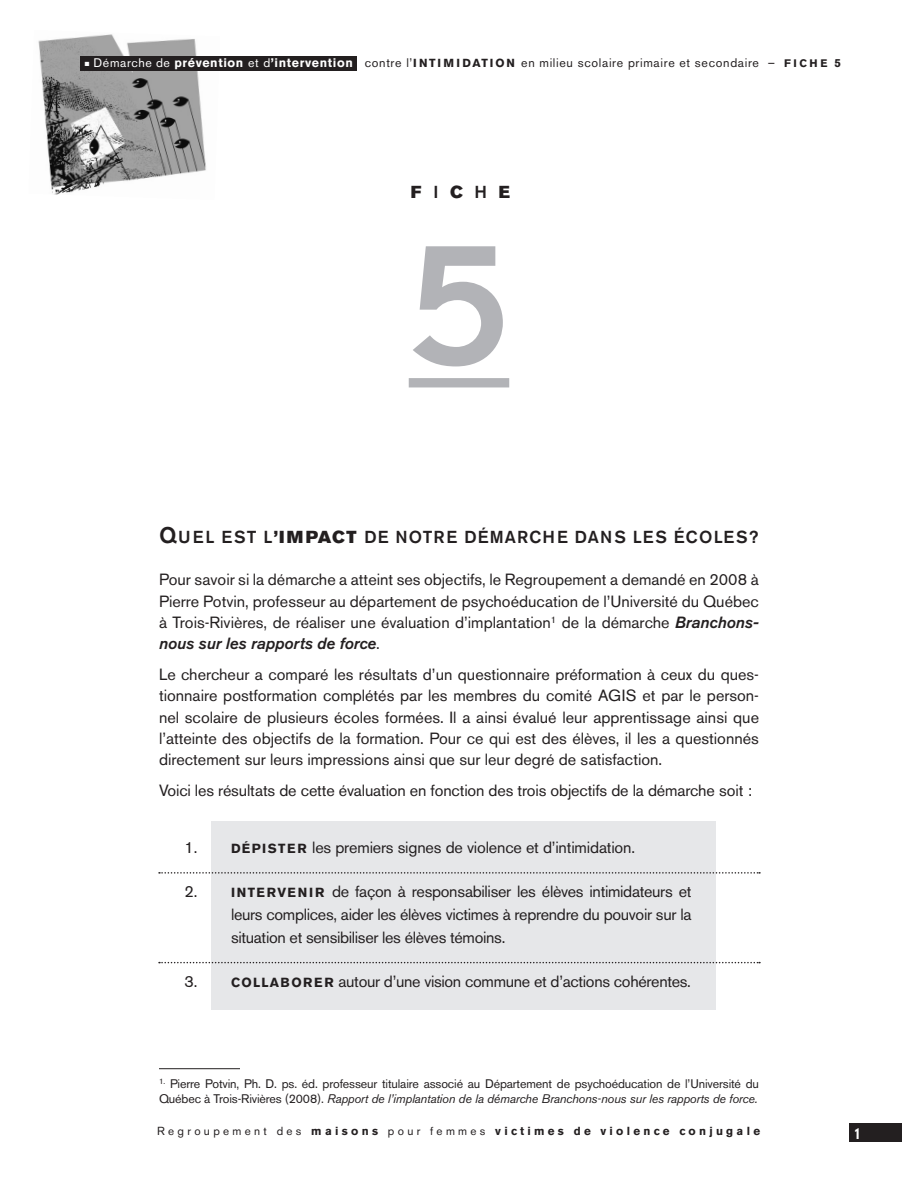
<style>
.page{position:relative;width:918px;height:1188px;background:#fff}
.page>*{position:absolute;margin:0;border:0;box-sizing:border-box;transform-origin:0 0}
.t1{font:187.5px "Insignia A";color:#b2b3b7}
.Titre_niveau_1{font:500 17.25px "Akzidenz Grotesk BE";letter-spacing:.07em;color:#231f20}
.Titre_niveau_1-2{font:17.25px "Akzidenz Grotesk BE Super";color:#231f20}
.Titre_niveau_1-3{font:17.25px "Insignia";color:#fff}
.Texte_de_base{font:16.2px/21.3px "Akzidenz Grotesk BE";color:#231f20;text-align:justify}
.Énumération_retrait{font:16.2px/22.8px "Akzidenz Grotesk BE";letter-spacing:-.02em;color:#231f20;text-align:justify}
.Énumération_retrait-2{font:700 13.2px "Akzidenz Grotesk BE";letter-spacing:.1em;color:#231f20}
.Texte_de_base-2{font:12.3px/15px "Akzidenz Grotesk BE";letter-spacing:-.01em;color:#231f20}
.t2{font:700 12.3px "Akzidenz Grotesk BE";letter-spacing:.05em;color:#fff}
.Texte_de_base-3{font:12.3px "Akzidenz Grotesk BE";letter-spacing:.055em;color:#231f20}
.t3{font:700 11.7px "Akzidenz Grotesk BE";letter-spacing:.28em;color:#231f20}
.s1{font-weight:400}
.s2{font-weight:400;color:#231f20}
.s3{font-size:11.7px;color:#231f20}
.s4{font-weight:700;font-size:10.8px}
.s5{font-weight:700;font-size:11.7px}
.s6{font-family:"Akzidenz Grotesk BE";font-weight:500}
.s7{font-size:22.5px}
.s8{font-family:"Akzidenz Grotesk BE Super";font-weight:400}
.s9{font-weight:500;font-style:italic}
.s10{font-weight:700;font-size:13.2px}
.s11{font-weight:400;font-size:16.2px}
.s12{font-style:italic}
</style>
<div class="page">
<div style="left:211px;top:821px;width:505px;height:189px;background:#e6e7e9"></div>
<svg style="left:159px;top:872px;width:601px;height:2px"></svg>
<svg style="left:159px;top:962px;width:601px;height:1px"></svg>
<div style="left:409px;top:378px;width:100px;height:9px;background:#b2b3b7"></div>
<hr style="left:159px;top:1068px;width:81px;height:1px;background:#231f20">
<div style="left:850px;top:1124px;width:52px;height:18px;background:#231f20"></div>
<img style="left:38px;top:34px;width:168px;height:161px">
<div style="left:81px;top:56px;width:276px;height:15px;background:#231f20"></div>
<p class="t2" style="left:85px;top:56px;width:421px">■ <span class="s1">Démarche de</span> prévention <span class="s1">et d</span>’intervention <span class="s2">contre l’</span><span class="s3">i n timi dati on</span></p>
<p class="Texte_de_base-3" style="left:521px;top:55px;width:321px">en milieu scolaire primaire et secondaire – <span class="s4">F I C H E</span> <span class="s5">5</span></p>
<p class="Titre_niveau_1-2" style="left:411px;top:182px;width:101px">F<span class="s6">I</span>C<span class="s6">H</span>E</p>
<p class="t1" style="left:409px;top:209px;width:102px">5</p>
<p class="Titre_niveau_1" style="left:159px;top:526px;width:601px"><span class="s7">Q</span>UEL EST L<span class="s8">’IMPACT</span> DE NOTRE DÉMARCHE DANS LES ÉCOLES?</p>
<p class="Texte_de_base" style="left:159px;top:569px;width:602px">Pour savoir si la démarche a atteint ses objectifs, le Regroupement a demandé en 2008 à Pierre Potvin, professeur au département de psychoéducation de l’Université du Québec à Trois-Rivières, de réaliser une évaluation d’implantation<sup>1</sup> de la démarche <span class="s9">Branchons&shy;nous sur les rapports de force</span>.</p>
<p class="Texte_de_base" style="left:159px;top:663px;width:602px">Le chercheur a comparé les résultats d’un questionnaire préformation à ceux du ques&shy;tionnaire postformation complétés par les membres du comité AGIS et par le person&shy;nel scolaire de plusieurs écoles formées. Il a ainsi évalué leur apprentissage ainsi que l’atteinte des objectifs de la formation. Pour ce qui est des élèves, il les a questionnés directement sur leurs impressions ainsi que sur leur degré de satisfaction.</p>
<p class="Texte_de_base" style="left:159px;top:779px;width:595px">Voici les résultats de cette évaluation en fonction des trois objectifs de la démarche soit :</p>
<p class="Énumération_retrait" style="left:185px;top:836px;width:452px">1. <span class="s10">Dépister</span> les premiers signes de violence et d’intimidation.</p>
<p class="Énumération_retrait-2" style="left:185px;top:885px;width:74px"><span class="s11">2.</span> I NTER</p>
<p class="Énumération_retrait" style="left:231px;top:880px;width:462px;text-indent:46px"><span class="s10">VE N IR</span> de façon à responsabiliser les élèves intimidateurs et leurs complices, aider les élèves victimes à reprendre du pouvoir sur la situation et sensibiliser les élèves témoins.</p>
<p class="Énumération_retrait-2" style="left:185px;top:974px;width:130px"><span class="s11">3.</span> COLLABORER</p>
<p class="Énumération_retrait" style="left:338px;top:969px;width:354px">autour d’une vision commune et d’actions cohérentes.</p>
<p class="Texte_de_base-2" style="left:159px;top:1076px;width:602px"><sup>1.</sup> Pierre Potvin, Ph. D. ps. éd. professeur titulaire associé au Département de psychoéducation de l’Université du<br>Québec à Trois-Rivières (2008). <span class="s12">Rapport de l’implantation de la démarche Branchons-nous sur les rapports de force.</span></p>
<p class="t3" style="left:157px;top:1124px;width:605px"><span class="s1">Regroupement des</span> maisons <span class="s1">pour femmes</span> victimes de violence conjugale</p>
<p class="Titre_niveau_1-3" style="left:855px;top:1124px;width:7px">1</p>
</div>
